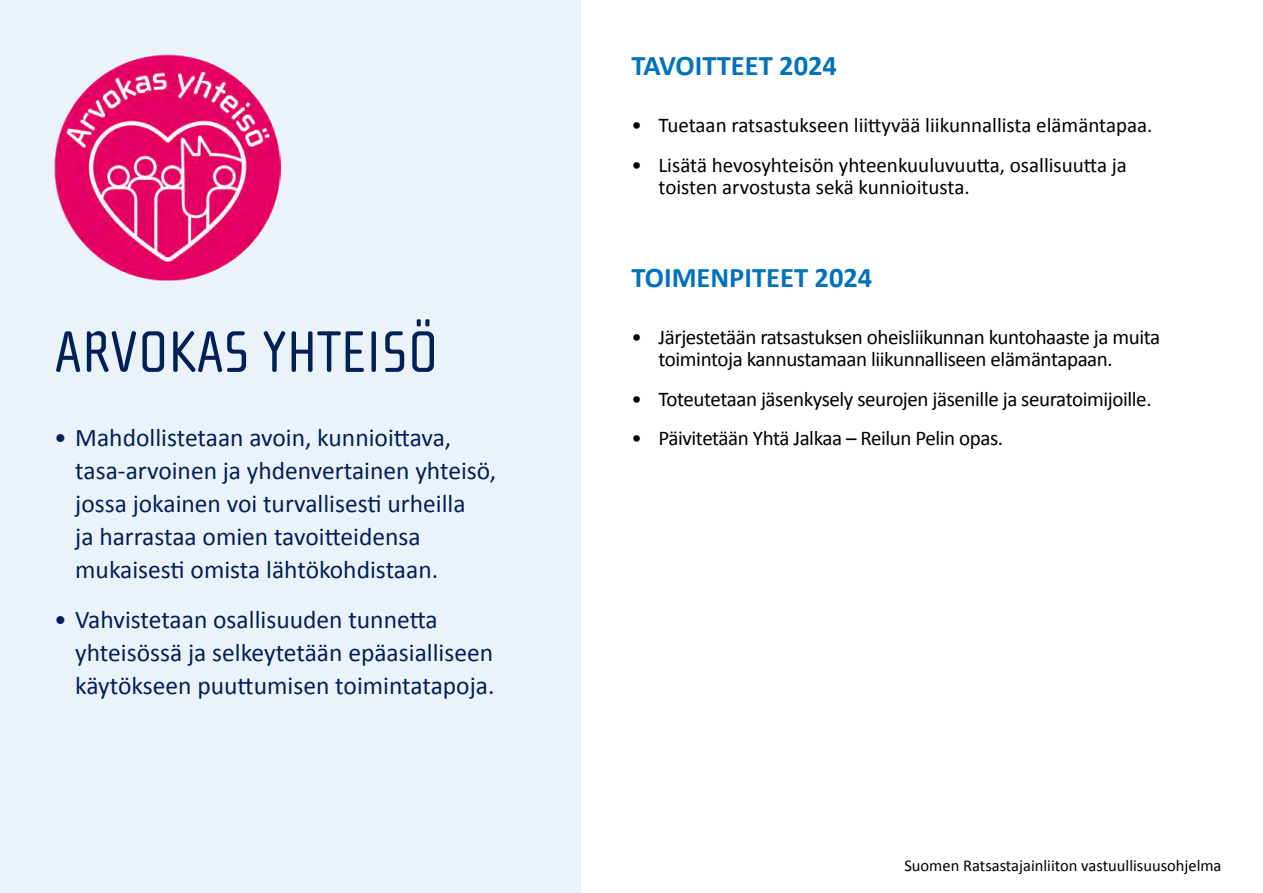
<style>
.page{position:relative;width:1263px;height:893px;background:#fff}
.page>*{position:absolute;margin:0;border:0;box-sizing:border-box;transform-origin:0 0}
.t1{font:60px "Cholla Sans OT";color:#002157}
.t2{font:700 28.5px "Calibri";color:#0072bc}
.t3{font:25.5px/33px "Calibri";color:#002157}
.t4{font:21px/22.5px "Calibri";letter-spacing:-.02em;color:#000}
.t5{font:21px/22.5px "Calibri";color:#000}
.t6{font:16.5px "Calibri";color:#000}
</style>
<div class="page">
<div style="left:0;top:0;width:580px;height:893px;background:#ecf2fa"></div>
<img style="left:54px;top:54px;width:227px;height:227px">
<h1 class="t1" style="left:54px;top:319px;width:386px">ARVOKAS YHTEISÖ</h1>
<p class="t3" style="left:75px;top:421px;width:422px;text-indent:-21px">• Mahdollistetaan avoin, kunnioittava, tasa-arvoinen ja yhdenvertainen yhteisö, jossa jokainen voi turvallisesti urheilla<br>ja harrastaa omien tavoitteidensa mukaisesti omista lähtökohdistaan.</p>
<p class="t3" style="left:75px;top:603px;width:421px;text-indent:-21px">• Vahvistetaan osallisuuden tunnetta yhteisössä ja selkeytetään epäasialliseen käytökseen puuttumisen toimintatapoja.</p>
<p class="t2" style="left:631px;top:48px;width:207px">TAVOITTEET 2024</p>
<p class="t5" style="left:631px;top:114px;width:522px">• Tuetaan ratsastukseen liittyvää liikunnallista elämäntapaa.</p>
<p class="t5" style="left:658px;top:153px;width:470px;text-indent:-27px">• Lisätä hevosyhteisön yhteenkuuluvuutta, osallisuutta ja toisten arvostusta sekä kunnioitusta.</p>
<p class="t2" style="left:631px;top:259px;width:242px">TOIMENPITEET 2024</p>
<p class="t4" style="left:658px;top:326px;width:503px;text-indent:-27px">• Järjestetään ratsastuksen oheisliikunnan kuntohaaste ja muita toimintoja kannustamaan liikunnalliseen elämäntapaan.</p>
<p class="t4" style="left:631px;top:388px;width:522px">• Toteutetaan jäsenkysely seurojen jäsenille ja seuratoimijoille.</p>
<p class="t4" style="left:631px;top:427px;width:373px">• Päivitetään Yhtä Jalkaa – Reilun Pelin opas.</p>
<p class="t6" style="left:904px;top:855px;width:319px">Suomen Ratsastajainliiton vastuullisuusohjelma</p>
</div>
